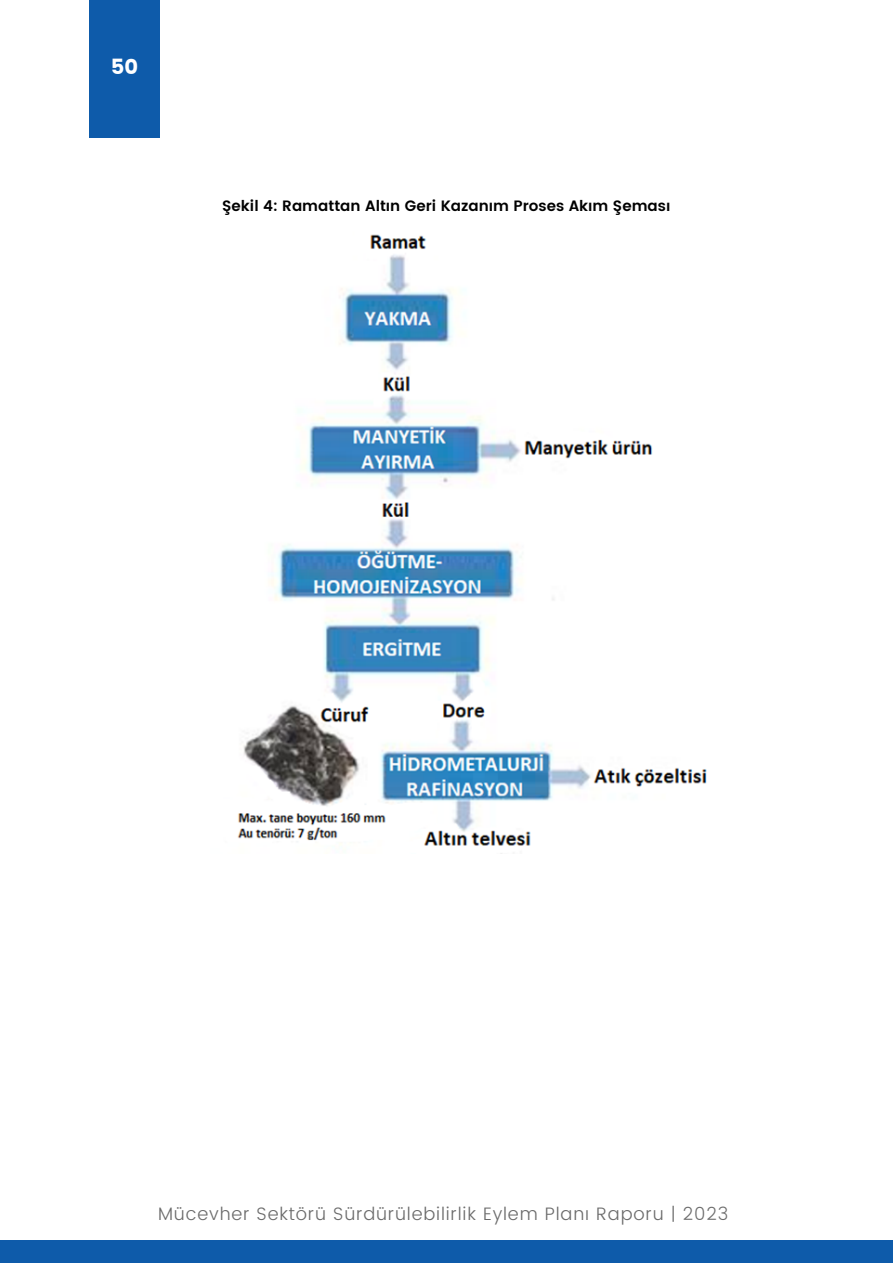
<style>
.page{position:relative;width:893px;height:1264px;background:#fff}
.page>*{position:absolute;margin:0;border:0;box-sizing:border-box;transform-origin:0 0}
.t1{font:21px "Poppins";color:#fff}
.t2{font:300 18px "Poppins";letter-spacing:.045em;color:#6b6b6b}
.t3{font:600 15px "Poppins";color:#000}
</style>
<div class="page">
<div style="left:0;top:1239px;width:892px;height:23px;background:#0e5baa"></div>
<div style="left:89px;top:0;width:71px;height:138px;background:#0e5baa"></div>
<img style="left:237px;top:234px;width:470px;height:612px">
<p class="t1" style="left:111px;top:55px;width:29px">50</p>
<p class="t3" style="left:222px;top:197px;width:449px">Şekil 4: Ramattan Altın Geri Kazanım Proses Akım Şeması</p>
<p class="t2" style="left:158px;top:1202px;width:571px">Mücevher Sektörü Sürdürülebilirlik Eylem Planı Raporu | 2023</p>
</div>
